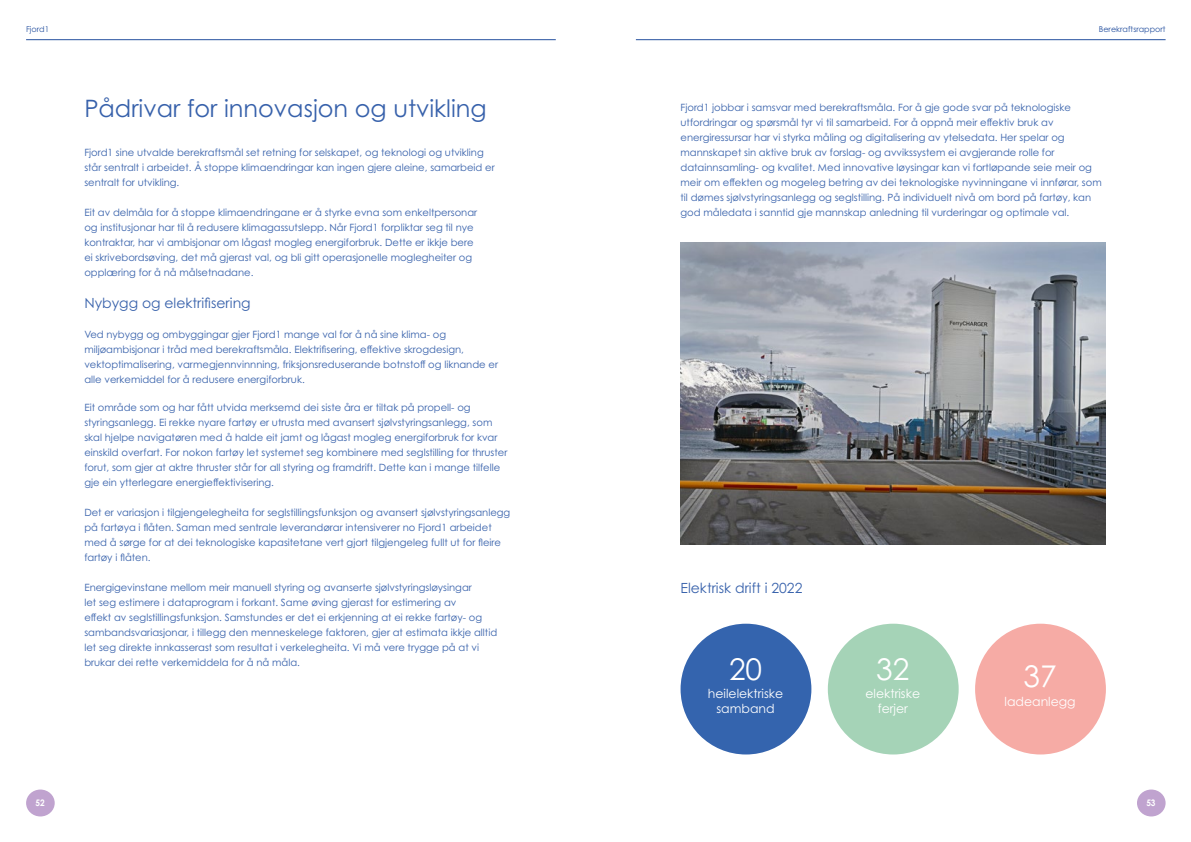
<style>
.page{position:relative;width:1191px;height:842px;background:#fff}
.page>*{position:absolute;margin:0;border:0;box-sizing:border-box;transform-origin:0 0}
.t1{font:29.9px "Century Gothic Pro";color:#fff}
.t2{font:24px "Century Gothic Pro";color:#3761ab}
.t3{font:14px "Century Gothic Pro";color:#3761ab}
.t4{font:12.5px/15px "Century Gothic Pro";color:#fff;text-align:center}
.t5{font:10px/15px "Century Gothic Pro";color:#3761ab}
.t6{font:700 9px "Century Gothic Pro";color:#fff;scale:.92 1}
.t7{font:8px "Century Gothic Pro";color:#25509f}
</style>
<div class="page">
<img style="left:680px;top:243px;width:426px;height:301px">
<div style="left:680px;top:624px;width:131px;height:130px;background:#3464ae;border-radius:50%"></div>
<div style="left:828px;top:624px;width:130px;height:130px;background:#a5d3b7;border-radius:50%"></div>
<div style="left:975px;top:624px;width:131px;height:130px;background:#f6aba5;border-radius:50%"></div>
<div style="left:26px;top:789px;width:29px;height:27px;background:#c0a3cf;border-radius:50%"></div>
<div style="left:1137px;top:789px;width:28px;height:27px;background:#c0a3cf;border-radius:50%"></div>
<hr style="left:26px;top:39px;width:530px;height:1px;background:#25509f">
<hr style="left:636px;top:39px;width:529px;height:1px;background:#25509f">
<p class="t7" style="left:26px;top:24px;width:25px">Fjord1</p>
<p class="t7" style="left:1098px;top:24px;width:68px">Berekraftsrapport</p>
<h2 class="t2" style="left:84px;top:94px;width:404px">Pådrivar for innovasjon og utvikling</h2>
<p class="t5" style="left:84px;top:145px;width:412px">Fjord1 sine utvalde berekraftsmål set retning for selskapet, og teknologi og utvikling står sentralt i arbeidet. Å stoppe klimaendringar kan ingen gjere aleine, samarbeid er sentralt for utvikling.</p>
<p class="t5" style="left:84px;top:205px;width:394px">Eit av delmåla for å stoppe klimaendringane er å styrke evna som enkeltpersonar og institusjonar har til å redusere klimagassutslepp. Når Fjord1 forpliktar seg til nye kontraktar, har vi ambisjonar om lågast mogleg energiforbruk. Dette er ikkje bere ei skrivebordsøving, det må gjerast val, og bli gitt operasjonelle moglegheiter og opplæring for å nå målsetnadane.</p>
<h3 class="t3" style="left:84px;top:294px;width:168px">Nybygg og elektrifisering</h3>
<p class="t5" style="left:84px;top:327px;width:415px">Ved nybygg og ombyggingar gjer Fjord1 mange val for å nå sine klima- og miljøambisjonar i tråd med berekraftsmåla. Elektrifisering, effektive skrogdesign, vektoptimalisering, varmegjennvinnning, friksjonsreduserande botnstoff og liknande er alle verkemiddel for å redusere energiforbruk.</p>
<p class="t5" style="left:84px;top:400px;width:424px">Eit område som og har fått utvida merksemd dei siste åra er tiltak på propell- og styringsanlegg. Ei rekke nyare fartøy er utrusta med avansert sjølvstyringsanlegg, som skal hjelpe navigatøren med å halde eit jamt og lågast mogleg energiforbruk for kvar einskild overfart. For nokon fartøy let systemet seg kombinere med seglstilling for thruster forut, som gjer at aktre thruster står for all styring og framdrift. Dette kan i mange tilfelle gje ein ytterlegare energieffektivisering.</p>
<p class="t5" style="left:84px;top:505px;width:427px">Det er variasjon i tilgjengelegheita for seglstillingsfunksjon og avansert sjølvstyringsanlegg på fartøya i flåten. Saman med sentrale leverandørar intensiverer no Fjord1 arbeidet med å sørge for at dei teknologiske kapasitetane vert gjort tilgjengeleg fullt ut for fleire fartøy i flåten.</p>
<p class="t5" style="left:84px;top:580px;width:414px">Energigevinstane mellom meir manuell styring og avanserte sjølvstyringsløysingar<br>let seg estimere i dataprogram i forkant. Same øving gjerast for estimering av<br>effekt av seglstillingsfunksjon. Samstundes er det ei erkjenning at ei rekke fartøy- og sambandsvariasjonar, i tillegg den menneskelege faktoren, gjer at estimata ikkje alltid let seg direkte innkasserast som resultat i verkelegheita. Vi må vere trygge på at vi brukar dei rette verkemiddela for å nå måla.</p>
<p class="t5" style="left:680px;top:100px;width:423px">Fjord1 jobbar i samsvar med berekraftsmåla. For å gje gode svar på teknologiske utfordringar og spørsmål tyr vi til samarbeid. For å oppnå meir effektiv bruk av energiressursar har vi styrka måling og digitalisering av ytelsedata. Her spelar og mannskapet sin aktive bruk av forslag- og avvikssystem ei avgjerande rolle for datainnsamling- og kvalitet. Med innovative løysingar kan vi fortløpande seie meir og meir om effekten og mogeleg betring av dei teknologiske nyvinningane vi innførar, som til dømes sjølvstyringsanlegg og seglstilling. På individuelt nivå om bord på fartøy, kan god måledata i sanntid gje mannskap anledning til vurderingar og optimale val.</p>
<h3 class="t3" style="left:680px;top:579px;width:123px">Elektrisk drift i 2022</h3>
<h1 class="t1" style="left:729px;top:650px;width:35px">20</h1>
<p class="t4" style="left:708px;top:686px;width:77px">heilelektriske samband</p>
<h1 class="t1" style="left:876px;top:650px;width:35px">32</h1>
<p class="t4" style="left:865px;top:686px;width:56px">elektriske ferjer</p>
<h1 class="t1" style="left:1023px;top:658px;width:35px">37</h1>
<p class="t4" style="left:1004px;top:694px;width:73px">ladeanlegg</p>
<p class="t6" style="left:35px;top:797px;width:12px">52</p>
<p class="t6" style="left:1146px;top:797px;width:12px">53</p>
</div>
